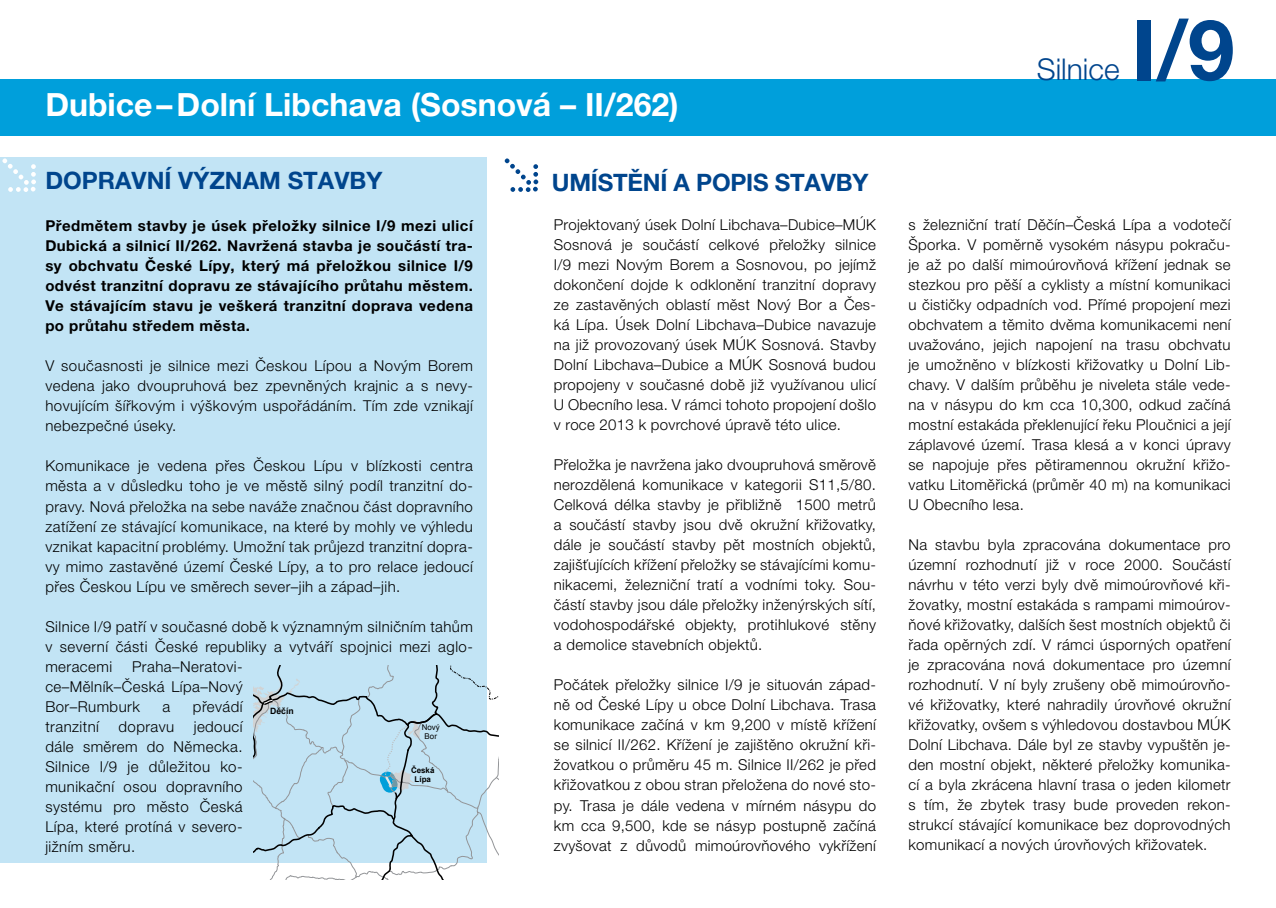
<style>
.page{position:relative;width:1276px;height:908px;background:#fff}
.page>*{position:absolute;margin:0;border:0;box-sizing:border-box;transform-origin:0 0}
.t1{font:700 84px "Helvetica Neue LT Pro";color:#00458d}
.t2{font:700 32px "Helvetica Neue LT Pro";color:#fff}
.t3{font:300 30px "Helvetica Neue LT Pro";color:#00458d}
.t4{font:700 24px "Helvetica Neue LT Pro";color:#00458d}
.t5{font:300 15px/20px "Helvetica Neue LT Pro";letter-spacing:.02em;color:#000;text-align:justify}
.t6{font:700 15px/20px "Helvetica Neue LT Pro";letter-spacing:.03em;color:#000;text-align:justify}
.t7{font:700 8.6px "Arial";color:#000}
.t8{font:700 8px/8.8px "Arial";color:#000;text-align:center}
.t9{font:8px/8.8px "Arial";color:#000;text-align:center}
</style>
<div class="page">
<div style="left:0;top:79px;width:1276px;height:57px;background:#009fdb"></div>
<div style="left:0;top:157px;width:486px;height:705px;background:#c2e4f5"></div>
<svg style="left:505px;top:158px;width:33px;height:34px"></svg>
<svg style="left:2px;top:158px;width:34px;height:34px"></svg>
<svg style="left:254px;top:665px;width:245px;height:214px"></svg>
<h2 class="t2" style="left:45px;top:85px;width:635px">Dubice–Dolní Libchava (Sosnová – II/262)</h2>
<h3 class="t4" style="left:45px;top:166px;width:338px">DOPRAVNÍ VÝZNAM STAVBY</h3>
<p class="t6" style="left:45px;top:215px;width:429px">Předmětem stavby je úsek přeložky silnice I/9 mezi ulicí Dubická a silnicí II/262. Navržená stavba je součástí tra&shy;sy obchvatu České Lípy, který má přeložkou silnice I/9 odvést tranzitní dopravu ze stávajícího průtahu městem.<br>Ve stávajícím stavu je veškerá tranzitní doprava vedena po průtahu středem města.</p>
<p class="t5" style="left:45px;top:355px;width:429px">V současnosti je silnice mezi Českou Lípou a Novým Borem vedena jako dvoupruhová bez zpevněných krajnic a s nevy&shy;hovujícím šířkovým i výškovým uspořádáním. Tím zde vznikají nebezpečné úseky.</p>
<p class="t5" style="left:45px;top:455px;width:429px">Komunikace je vedena přes Českou Lípu v blízkosti centra města a v důsledku toho je ve městě silný podíl tranzitní do&shy;pravy. Nová přeložka na sebe naváže značnou část dopravního zatížení ze stávající komunikace, na které by mohly ve výhledu vznikat kapacitní problémy. Umožní tak průjezd tranzitní dopra&shy;vy mimo zastavěné území České Lípy, a to pro relace jedoucí přes Českou Lípu ve směrech sever–jih a západ–jih.</p>
<p class="t5" style="left:45px;top:615px;width:429px">Silnice I/9 patří v současné době k významným silničním tahům v severní části České republiky a vytváří spojnici mezi aglo&shy;meracemi</p>
<p class="t5" style="left:45px;top:655px;width:199px;text-indent:87px">Praha–Neratovi&shy;ce–Mělník–Česká Lípa–Nový Bor–Rumburk</p>
<p class="t5" style="left:162px;top:695px;width:9px">a</p>
<p class="t5" style="left:193px;top:695px;width:51px">převádí</p>
<p class="t7" style="left:270px;top:705px;width:25px">Děčín</p>
<p class="t5" style="left:45px;top:715px;width:199px;text-indent:148px">jedoucí dále směrem do Německa.<br>Silnice I/9 je důležitou ko&shy;munikační osou dopravního systému pro město Česká Lípa, které protíná v severo&shy;jižním směru.</p>
<p class="t5" style="left:45px;top:715px;width:55px">tranzitní</p>
<p class="t5" style="left:118px;top:715px;width:57px">dopravu</p>
<p class="t9" style="left:422px;top:723px;width:20px">Nový<br>Bor</p>
<p class="t8" style="left:411px;top:765px;width:25px">Česká<br>Lípa</p>
<h3 class="t4" style="left:552px;top:167px;width:318px">UMÍSTĚNÍ A POPIS STAVBY</h3>
<p class="t5" style="left:554px;top:214px;width:324px">Projektovaný úsek Dolní Libchava–Dubice–MÚK Sosnová je součástí celkové přeložky silnice I/9 mezi Novým Borem a Sosnovou, po jejímž dokončení dojde k odklonění tranzitní dopravy ze zastavěných oblastí měst Nový Bor a Čes&shy;ká Lípa. Úsek Dolní Libchava–Dubice navazuje na již provozovaný úsek MÚK Sosnová. Stavby Dolní Libchava–Dubice a MÚK Sosnová budou propojeny v současné době již využívanou ulicí U Obecního lesa. V rámci tohoto propojení došlo v roce 2013 k povrchové úpravě této ulice.</p>
<p class="t5" style="left:554px;top:454px;width:324px">Přeložka je navržena jako dvoupruhová směrově nerozdělená komunikace v kategorii S11,5/80.<br>Celková délka stavby je přibližně 1500 metrů a součástí stavby jsou dvě okružní křižovatky, dále je součástí stavby pět mostních objektů, zajišťujících křížení přeložky se stávajícími komu&shy;nikacemi, železniční tratí a vodními toky. Sou&shy;částí stavby jsou dále přeložky inženýrských sítí, vodohospodářské objekty, protihlukové stěny a demolice stavebních objektů.</p>
<p class="t5" style="left:554px;top:674px;width:324px">Počátek přeložky silnice I/9 je situován západ&shy;ně od České Lípy u obce Dolní Libchava. Trasa komunikace začíná v km 9,200 v místě křížení se silnicí II/262. Křížení je zajištěno okružní kři&shy;žovatkou o průměru 45 m. Silnice II/262 je před křižovatkou z obou stran přeložena do nové sto&shy;py. Trasa je dále vedena v mírném násypu do km cca 9,500, kde se násyp postupně začíná zvyšovat z důvodů mimoúrovňového vykřížení</p>
<h3 class="t3" style="left:1037px;top:51px;width:84px">Silnice</h3>
<h1 class="t1" style="left:1132px;top:-2px;width:104px">I/9</h1>
<p class="t5" style="left:908px;top:214px;width:324px">s železniční tratí Děčín–Česká Lípa a vodotečí Šporka. V poměrně vysokém násypu pokraču&shy;je až po další mimoúrovňová křížení jednak se stezkou pro pěší a cyklisty a místní komunikaci u čističky odpadních vod. Přímé propojení mezi obchvatem a těmito dvěma komunikacemi není uvažováno, jejich napojení na trasu obchvatu je umožněno v blízkosti křižovatky u Dolní Lib&shy;chavy. V dalším průběhu je niveleta stále vede&shy;na v násypu do km cca 10,300, odkud začíná mostní estakáda překlenující řeku Ploučnici a její záplavové území. Trasa klesá a v konci úpravy se napojuje přes pětiramennou okružní křižo&shy;vatku Litoměřická (průměr 40 m) na komunikaci U Obecního lesa.</p>
<p class="t5" style="left:908px;top:534px;width:324px">Na stavbu byla zpracována dokumentace pro územní rozhodnutí již v roce 2000. Součástí návrhu v této verzi byly dvě mimoúrovňové kři&shy;žovatky, mostní estakáda s rampami mimoúrov&shy;ňové křižovatky, dalších šest mostních objektů či řada opěrných zdí. V rámci úsporných opatření je zpracována nová dokumentace pro územní rozhodnutí. V ní byly zrušeny obě mimoúrovňo&shy;vé křižovatky, které nahradily úrovňové okružní křižovatky, ovšem s výhledovou dostavbou MÚK Dolní Libchava. Dále byl ze stavby vypuštěn je&shy;den mostní objekt, některé přeložky komunika&shy;cí a byla zkrácena hlavní trasa o jeden kilometr s tím, že zbytek trasy bude proveden rekon&shy;strukcí stávající komunikace bez doprovodných komunikací a nových úrovňových křižovatek.</p>
</div>
